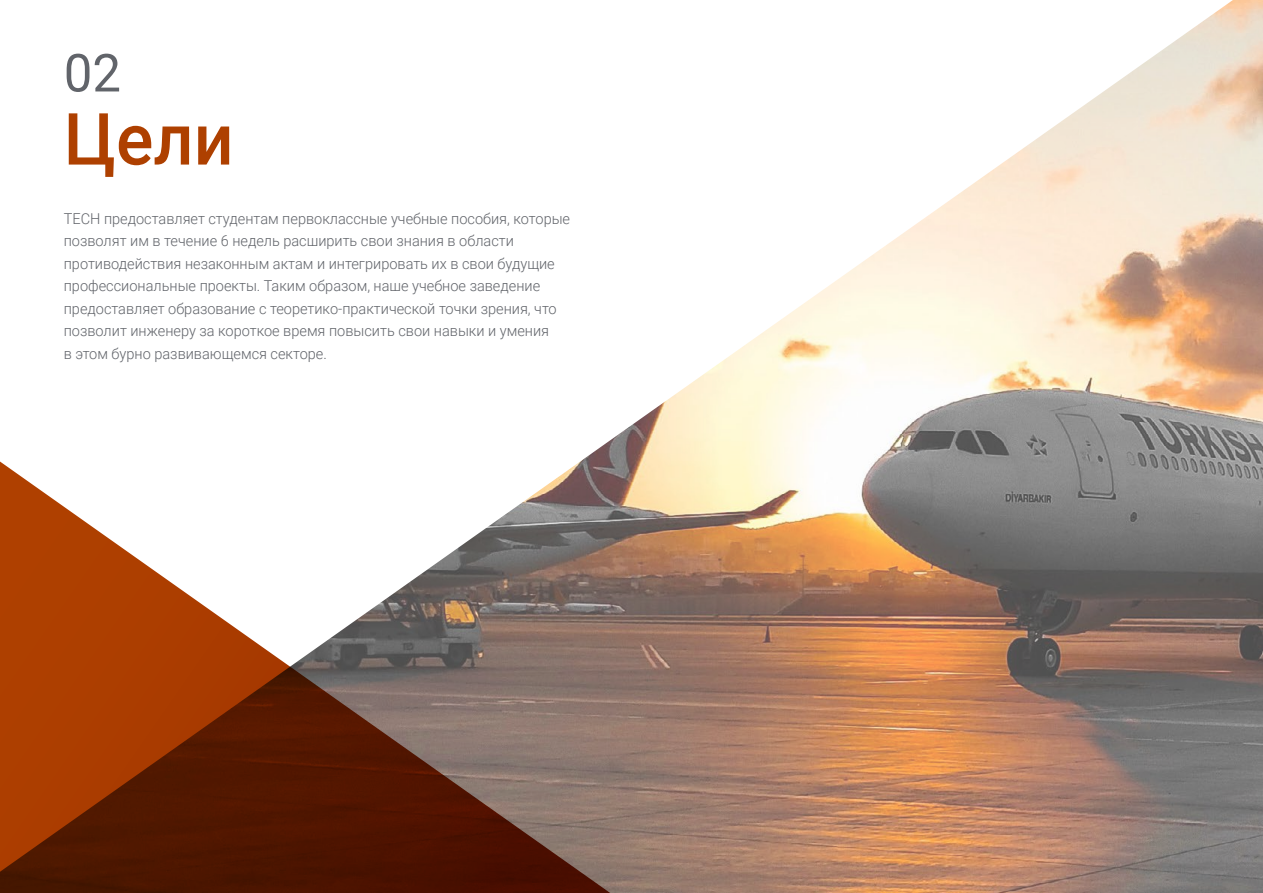
<style>
.page{position:relative;width:1263px;height:893px;background:#fff}
.page>*{position:absolute;margin:0;border:0;box-sizing:border-box;transform-origin:0 0}
.t1{font:500 72px "Roboto";color:#ae4000}
.t2{font:52.5px "Roboto";color:#61646a}
.t3{font:300 15px/22.5px "Roboto";color:#61646a}
</style>
<div class="page">
<img style="left:602px;top:0;width:661px;height:893px">
<svg style="left:0;top:446px;width:640px;height:447px"></svg>
<h2 class="t2" style="left:64px;top:36px;width:59px">02</h2>
<h1 class="t1" style="left:64px;top:89px;width:171px">Цели</h1>
<p class="t3" style="left:64px;top:207px;width:508px">TECH предоставляет студентам первоклассные учебные пособия, которые позволят им в течение 6 недель расширить свои знания в области противодействия незаконным актам и интегрировать их в свои будущие профессиональные проекты. Таким образом, наше учебное заведение предоставляет образование с теоретико-практической точки зрения, что позволит инженеру за короткое время повысить свои навыки и умения<br>в этом бурно развивающемся секторе.</p>
</div>
